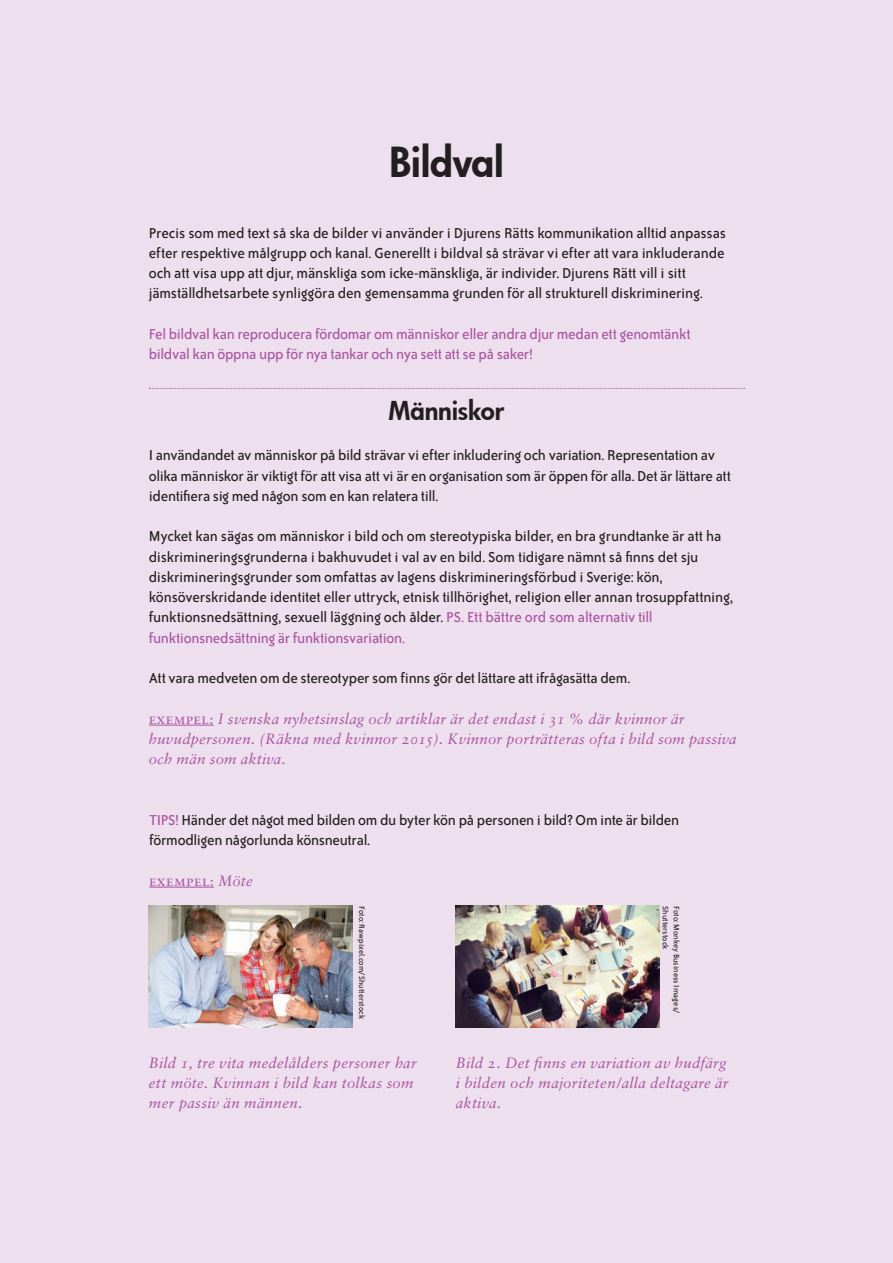
<style>
.page{position:relative;width:893px;height:1263px;background:#eddfed}
.page>*{position:absolute;margin:0;border:0;box-sizing:border-box;transform-origin:0 0}
.t1{font:800 40.5px "Futura";letter-spacing:-.01em;color:#231f20}
.t2{font:800 25.5px "Futura";letter-spacing:-.01em;color:#231f20}
.t3{font:16.5px/20.2px "Bailey Sans ITC";letter-spacing:-.015em;color:#231f20}
.t4{font:16.5px/20.2px "Bailey Sans ITC";letter-spacing:-.02em;color:#aa54a1}
.t5{font:15px/20.2px "Sabon Italic Os F";letter-spacing:.015em;color:#aa54a1}
.t6{font:15px "Sabon Roman SC";letter-spacing:.025em;color:#aa54a1}
.t7{font:9px "Bailey Sans ITC";letter-spacing:.01em;color:#231f20}
.s1{color:#aa54a1}
.s2{font-family:"Sabon Roman SC"}
.s3{font-family:"Sabon Italic Os F"}
</style>
<div class="page">
<hr style="left:149px;top:725px;width:65px;height:1px;background:#aa54a1">
<img style="left:149px;top:906px;width:204px;height:121px">
<img style="left:455px;top:906px;width:205px;height:121px">
<hr style="left:149px;top:887px;width:65px;height:1px;background:#aa54a1">
<svg style="left:149px;top:388px;width:596px;height:1px"></svg>
<h1 class="t1" style="left:389px;top:134px;width:116px">Bildval</h1>
<p class="t3" style="left:149px;top:222px;width:579px">Precis som med text så ska de bilder vi använder i Djurens Rätts kommunikation alltid anpassas efter respektive målgrupp och kanal. Generellt i bildval så strävar vi efter att vara inkluderande och att visa upp att djur, mänskliga som icke-mänskliga, är individer. Djurens Rätt vill i sitt jämställdhetsarbete synliggöra den gemensamma grunden för all strukturell diskriminering.</p>
<p class="t4" style="left:149px;top:323px;width:543px">Fel bildval kan reproducera fördomar om människor eller andra djur medan ett genomtänkt bildval kan öppna upp för nya tankar och nya sett att se på saker!</p>
<h2 class="t2" style="left:389px;top:393px;width:117px">Människor</h2>
<p class="t3" style="left:149px;top:445px;width:584px">I användandet av människor på bild strävar vi efter inkludering och variation. Representation av olika människor är viktigt för att visa att vi är en organisation som är öppen för alla. Det är lättare att identifiera sig med någon som en kan relatera till.</p>
<p class="t3" style="left:149px;top:526px;width:586px">Mycket kan sägas om människor i bild och om stereotypiska bilder, en bra grundtanke är att ha diskrimineringsgrunderna i bakhuvudet i val av en bild. Som tidigare nämnt så finns det sju diskrimineringsgrunder som omfattas av lagens diskrimineringsförbud i Sverige: kön, könsöverskridande identitet eller uttryck, etnisk tillhörighet, religion eller annan trosuppfattning, funktionsnedsättning, sexuell läggning och ålder. <span class="s1">PS. Ett bättre ord som alternativ till funktionsnedsättning är funktionsvariation.</span></p>
<p class="t3" style="left:149px;top:667px;width:483px">Att vara medveten om de stereotyper som finns gör det lättare att ifrågasätta dem.</p>
<p class="t5" style="left:149px;top:708px;width:589px"><span class="s2">exempel:</span> I svenska nyhetsinslag och artiklar är det endast i 31 % där kvinnor är huvudpersonen. (Räkna med kvinnor 2015). Kvinnor porträtteras ofta i bild som passiva och män som aktiva.</p>
<p class="t3" style="left:149px;top:809px;width:532px"><span class="s1">TIPS!</span> Händer det något med bilden om du byter kön på personen i bild? Om inte är bilden förmodligen någorlunda könsneutral.</p>
<p class="t6" style="left:149px;top:871px;width:105px">exempel: <span class="s3">Möte</span></p>
<p class="t7" style="left:367px;top:906px;width:115px;rotate:90deg">Foto: Rawpixel.com/Shutterstock</p>
<p class="t7" style="left:671px;top:906px;width:45px;rotate:90deg">Shutterstock</p>
<p class="t7" style="left:682px;top:906px;width:109px;rotate:90deg">Foto: Monkey Business Images/</p>
<p class="t5" style="left:149px;top:1052px;width:270px">Bild 1, tre vita medelålders personer har ett möte. Kvinnan i bild kan tolkas som mer passiv än männen.</p>
<p class="t5" style="left:456px;top:1052px;width:274px">Bild 2. Det finns en variation av hudfärg i bilden och majoriteten/alla deltagare är aktiva.</p>
</div>
